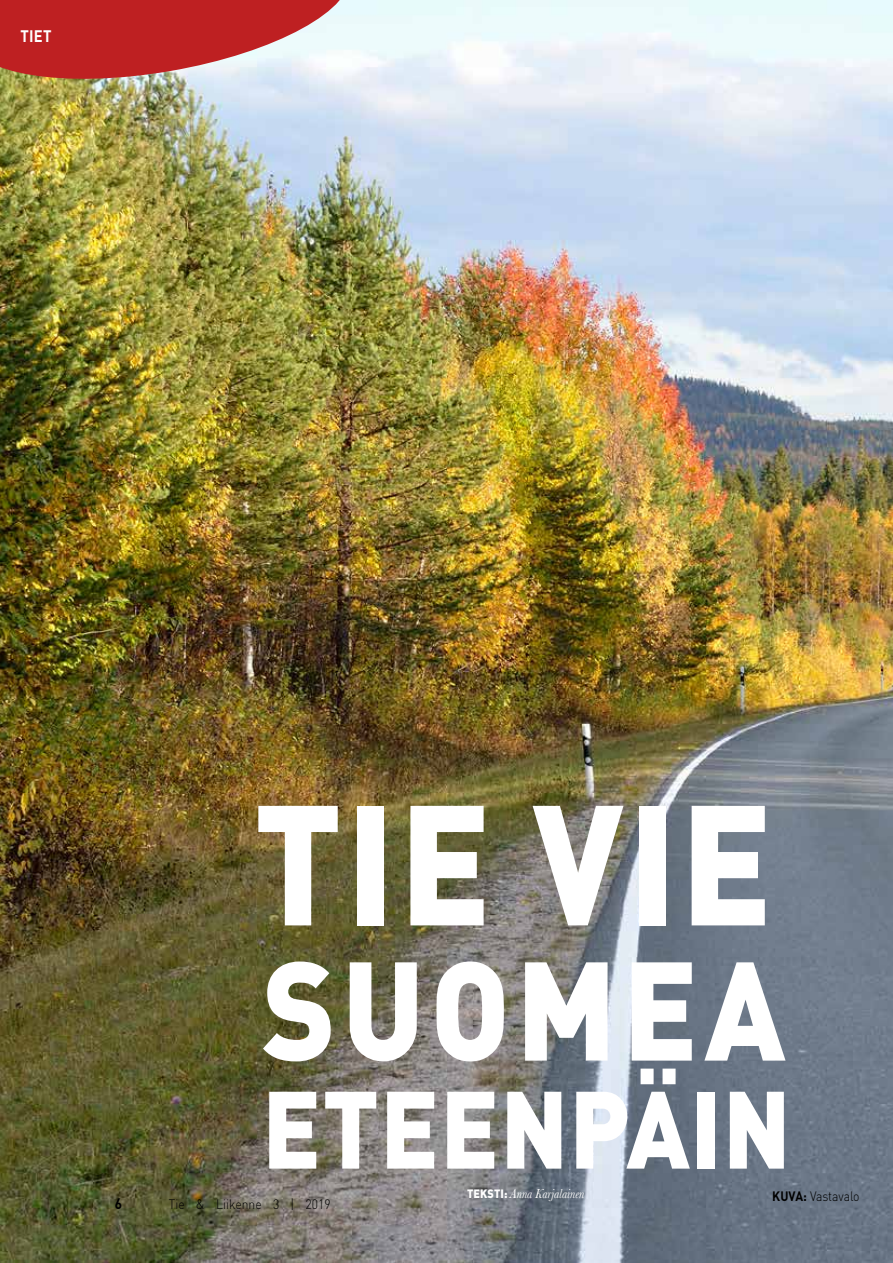
<style>
.page{position:relative;width:893px;height:1263px;background:#fff}
.page>*{position:absolute;margin:0;border:0;box-sizing:border-box;transform-origin:0 0}
.t1{font:900 168px "DIN Pro";letter-spacing:.03em;color:#fff;scale:.9 1}
.t2{font:900 138px "DIN Pro";letter-spacing:.05em;color:#fff;scale:.9 1}
.t3{font:900 108px "DIN Pro";letter-spacing:.01em;color:#fff;scale:.9 1}
.t4{font:700 16.5px "DIN Pro";color:#fff;scale:.9 1}
.t5{font:700 15px "DIN Pro";color:#000;scale:.9 1}
.t6{font:300 13.5px "DIN Pro";color:#000;scale:.9 1}
.t7{font:italic 13.5px "Baskerville";color:#fff;scale:.9 1}
.s1{font-family:"DIN Pro";font-weight:900;font-style:normal;font-size:12px}
.s2{font-weight:700}
</style>
<div class="page">
<img style="left:0;top:0;width:893px;height:1263px">
<svg style="left:0;top:0;width:356px;height:83px;background:#c85d5e"></svg>
<p class="t4" style="left:21px;top:25px;width:36px">TIET</p>
<h1 class="t1" style="left:254px;top:750px;width:578px">TIE VIE</h1>
<h2 class="t2" style="left:262px;top:917px;width:583px">SUOMEA</h2>
<h3 class="t3" style="left:262px;top:1056px;width:589px">ETEENPÄIN</h3>
<p class="t7" style="left:467px;top:1184px;width:132px"><span class="s1">TEKSTI:</span> Anna Karjalainen</p>
<p class="t6" style="left:772px;top:1187px;width:99px"><span class="s2">KUVA:</span> Vastavalo</p>
<p class="t5" style="left:115px;top:1193px;width:10px">6</p>
<p class="t6" style="left:169px;top:1195px;width:181px">Tie &amp; Liikenne 3 | 2019</p>
</div>
